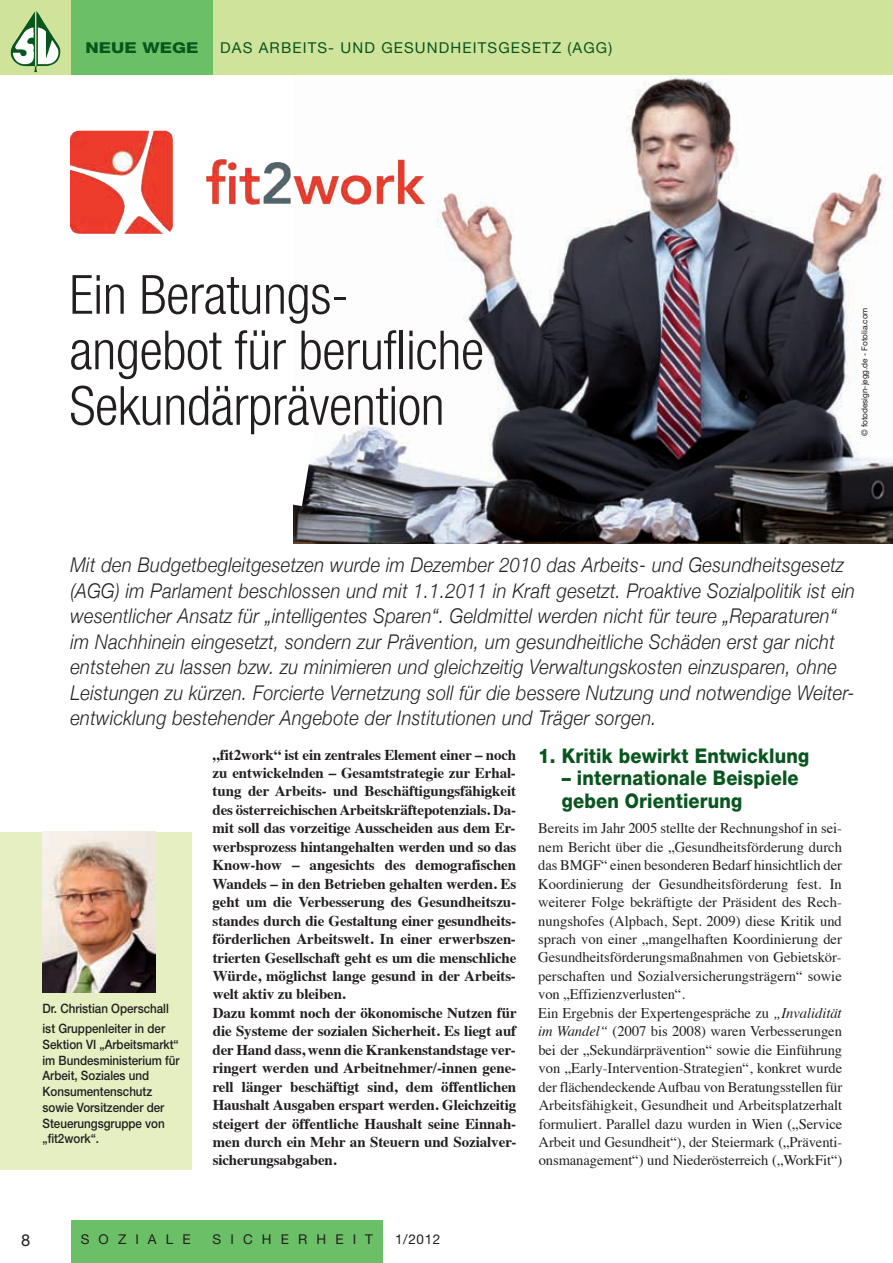
<style>
.page{position:relative;width:893px;height:1263px;background:#fff}
.page>*{position:absolute;margin:0;border:0;box-sizing:border-box;transform-origin:0 0}
.t1{font:300 condensed 54px/55.5px "Helvetica Neue LT Std";letter-spacing:-.005em;color:#231f20}
.t2{font:italic 300 20.25px/25.5px "Helvetica Neue";letter-spacing:.02em;color:#231f20;scale:.9 1}
.t3{font:800 20.25px/22.5px "Helvetica Neue";letter-spacing:.01em;color:#08551e;scale:.9 1}
.t4{font:16.5px "Helvetica Neue";color:#231f20}
.t5{font:700 15px/18.5px "Times";letter-spacing:-.005em;color:#231f20}
.t6{font:15px "Helvetica Neue";letter-spacing:.075em;color:#08551e}
.t7{font:800 15px "Helvetica Neue";color:#08551e;scale:1.2 1}
.t8{font:14.7px/18.5px "Times";color:#231f20}
.t9{font:13.5px "Helvetica Neue";letter-spacing:.675em;color:#231f20}
.t10{font:500 12.9px/15.8px "Helvetica Neue";color:#231f20;scale:.9 1}
.t11{font:8.25px "Helvetica Neue";letter-spacing:-.005em;color:#231f20}
.s1{font-style:italic}
</style>
<div class="page">
<img style="left:293px;top:74px;width:600px;height:470px">
<div style="left:0;top:0;width:893px;height:74px;background:#d0e39a"></div>
<div style="left:71px;top:0;width:142px;height:74px;background:#6bc067"></div>
<div style="left:71px;top:1220px;width:312px;height:43px;background:#6bc067"></div>
<img style="left:11px;top:11px;width:49px;height:61px">
<div style="left:0;top:832px;width:191px;height:337px;background:#e6efc1"></div>
<img style="left:43px;top:832px;width:112px;height:161px">
<img style="left:70px;top:131px;width:336px;height:101px">
<svg style="left:293px;top:411px;width:23px;height:95px"></svg>
<p class="t7" style="left:86px;top:43px;width:96px">NEUE WEGE</p>
<p class="t6" style="left:220px;top:43px;width:394px">DAS ARBEITS- UND GESUNDHEITSGESETZ (AGG)</p>
<h1 class="t1" style="left:69px;top:271px;width:416px">Ein Beratungs&shy;angebot für berufliche<br>Sekundärprävention</h1>
<p class="t11" style="left:861px;top:436px;width:130px;rotate:-90deg">© fotodesign-jegg.de - Fotolia.com</p>
<p class="t2" style="left:70px;top:552px;width:873px">Mit den Budgetbegleitgesetzen wurde im Dezember 2010 das Arbeits- und Gesundheitsgesetz (AGG) im Parlament beschlossen und mit 1.1.2011 in Kraft gesetzt. Proaktive Sozialpolitik ist ein wesentlicher Ansatz für „intelligentes Sparen“. Geldmittel werden nicht für teure „Reparaturen“ im Nachhinein eingesetzt, sondern zur Prävention, um gesundheitliche Schäden erst gar nicht entstehen zu lassen bzw. zu minimieren und gleichzeitig Verwaltungskosten einzusparen, ohne Leistungen zu kürzen. Forcierte Vernetzung soll für die bessere Nutzung und notwendige Weiter&shy;entwicklung bestehender Angebote der Institutionen und Träger sorgen.</p>
<p class="t10" style="left:43px;top:1000px;width:142px;line-height:20px">Dr. Christian Operschall ist Gruppenleiter in der</p>
<p class="t10" style="left:43px;top:1037px;width:154px">Sektion VI „Arbeitsmarkt“ im Bundesministerium für<br>Arbeit, Soziales und<br>Konsumentenschutz sowie Vorsitzender der<br>Steuerungsgruppe von „fit2work“.</p>
<p class="t5" style="left:213px;top:746px;width:306px">„fit2work“ ist ein zentrales Element einer – noch zu entwickelnden – Gesamtstrategie zur Erhal&shy;tung der Arbeits- und Beschäftigungsfähigkeit des österreichischen Arbeitskräftepotenzials. Da&shy;mit soll das vorzeitige Ausscheiden aus dem Er&shy;werbsprozess hintangehalten werden und so das Know-how – angesichts des demografischen Wandels – in den Betrieben gehalten werden. Es geht um die Verbesserung des Gesundheitszu&shy;standes durch die Gestaltung einer gesundheits&shy;förderlichen Arbeitswelt. In einer erwerbszen&shy;trierten Gesellschaft geht es um die menschliche Würde, möglichst lange gesund in der Arbeits&shy;welt aktiv zu bleiben.<br>Dazu kommt noch der ökonomische Nutzen für die Systeme der sozialen Sicherheit. Es liegt auf der Hand dass, wenn die Krankenstandstage ver&shy;ringert werden und Arbeitnehmer/-innen gene&shy;rell länger beschäftigt sind, dem öffentlichen Haushalt Ausgaben erspart werden. Gleichzeitig steigert der öffentliche Haushalt seine Einnah&shy;men durch ein Mehr an Steuern und Sozialver&shy;sicherungsabgaben.</p>
<h2 class="t3" style="left:538px;top:746px;width:302px">1. Kritik bewirkt Entwicklung</h2>
<h2 class="t3" style="left:562px;top:768px;width:265px">– internationale Beispiele geben Orientierung</h2>
<p class="t8" style="left:538px;top:820px;width:306px">Bereits im Jahr 2005 stellte der Rechnungshof in sei&shy;nem Bericht über die „Gesundheitsförderung durch das BMGF“ einen besonderen Bedarf hinsichtlich der Koordinierung der Gesundheitsförderung fest. In weiterer Folge bekräftigte der Präsident des Rech&shy;nungshofes (Alpbach, Sept. 2009) diese Kritik und sprach von einer „mangelhaften Koordinierung der Gesundheitsförderungsmaßnahmen von Gebietskör&shy;perschaften und Sozialversicherungsträgern“ sowie von „Effizienzverlusten“.<br>Ein Ergebnis der Expertengespräche zu <span class="s1">„Invalidität im Wandel“</span> (2007 bis 2008) waren Verbesserungen bei der „Sekundärprävention“ sowie die Einführung von „Early-Intervention-Strategien“, konkret wurde der flächendeckende Aufbau von Beratungsstellen für Arbeitsfähigkeit, Gesundheit und Arbeitsplatzerhalt formuliert. Parallel dazu wurden in Wien („Service Arbeit und Gesundheit“), der Steiermark („Präventi&shy;onsmanagement“) und Niederösterreich („WorkFit“)</p>
<p class="t4" style="left:21px;top:1234px;width:11px">8</p>
<p class="t9" style="left:81px;top:1234px;width:111px">SOZIALE</p>
<p class="t9" style="left:213px;top:1234px;width:162px">SICHERHEIT</p>
<p class="t9" style="left:395px;top:1234px;width:47px">1/2012</p>
</div>
